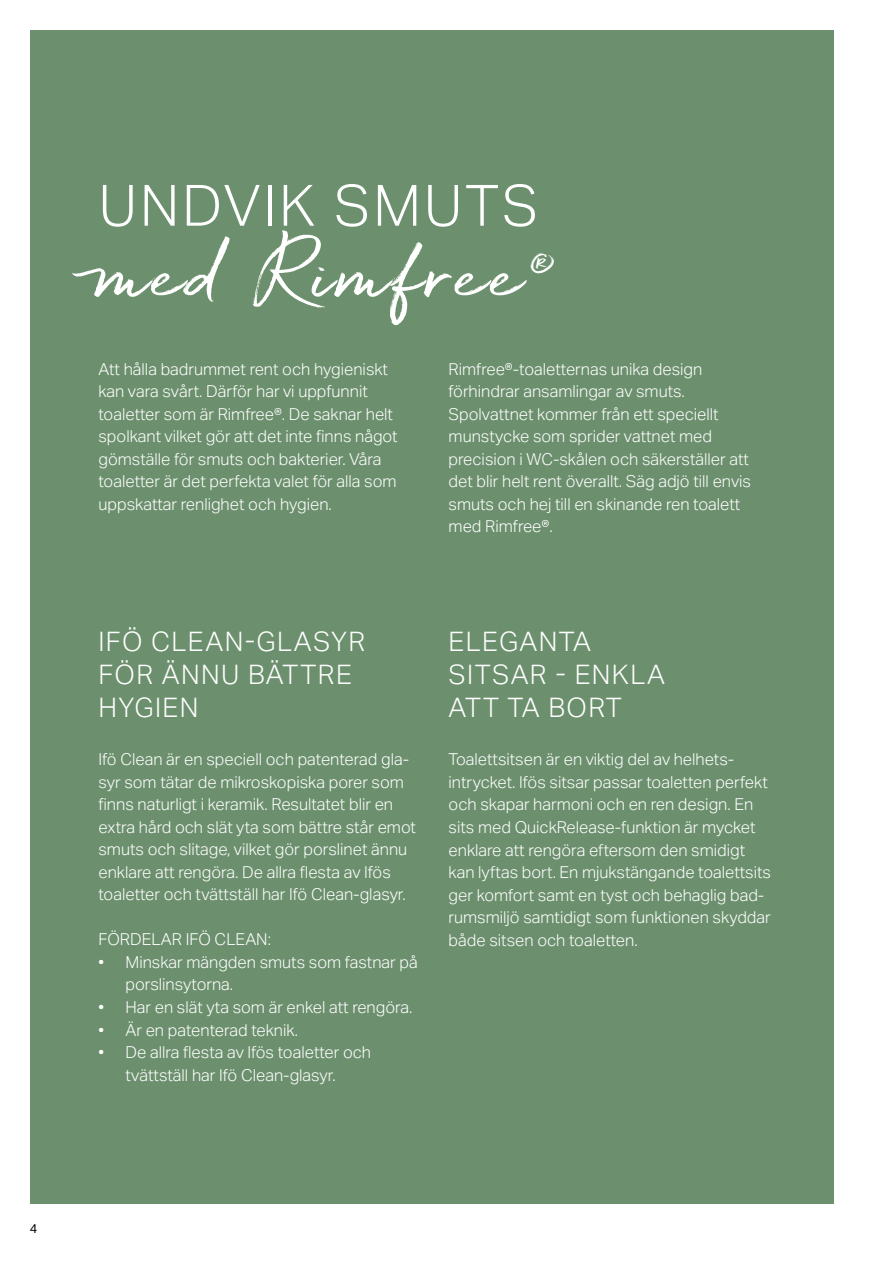
<style>
.page{position:relative;width:893px;height:1263px;background:#fff}
.page>*{position:absolute;margin:0;border:0;box-sizing:border-box;transform-origin:0 0}
.t1{font:69px "Quickbrush";letter-spacing:.05em;color:#fff}
.t2{font:300 57px "Aktiv Grotesk Geberit";letter-spacing:.05em;color:#fff}
.t3{font:300 27px/33px "Aktiv Grotesk Geberit";letter-spacing:.05em;color:#fff}
.t4{font:300 16.5px/22.5px "Aktiv Grotesk Geberit";color:#fff}
.t5{font:12.75px "Aktiv Grotesk Geberit";color:#000}
</style>
<div class="page">
<div style="left:30px;top:30px;width:803px;height:1173px;background:#6c906e"></div>
<h2 class="t2" style="left:99px;top:173px;width:441px">UNDVIK SMUTS</h2>
<h1 class="t1" style="left:99px;top:231px;width:460px">med Rimfree<sup>®</sup></h1>
<p class="t4" style="left:99px;top:358px;width:301px">Att hålla badrummet rent och hygieniskt kan vara svårt. Därför har vi uppfunnit toaletter som är Rimfree®. De saknar helt spolkant vilket gör att det inte finns något gömställe för smuts och bakterier. Våra toaletter är det perfekta valet för alla som uppskattar renlighet och hygien.</p>
<p class="t4" style="left:449px;top:358px;width:304px">Rimfree®-toaletternas unika design förhindrar ansamlingar av smuts.<br>Spolvattnet kommer från ett speciellt munstycke som sprider vattnet med precision i WC-skålen och säkerställer att det blir helt rent överallt. Säg adjö till envis smuts och hej till en skinande ren toalett med Rimfree®.</p>
<h3 class="t3" style="left:99px;top:625px;width:268px">IFÖ CLEAN-GLASYR<br>FÖR ÄNNU BÄTTRE<br>HYGIEN</h3>
<h3 class="t3" style="left:449px;top:625px;width:218px">ELEGANTA<br>SITSAR - ENKLA<br>ATT TA BORT</h3>
<p class="t4" style="left:99px;top:748px;width:319px">Ifö Clean är en speciell och patenterad gla&shy;syr som tätar de mikroskopiska porer som finns naturligt i keramik. Resultatet blir en extra hård och slät yta som bättre står emot smuts och slitage, vilket gör porslinet ännu enklare att rengöra. De allra flesta av Ifös toaletter och tvättställ har Ifö Clean-glasyr.</p>
<p class="t4" style="left:99px;top:928px;width:174px">FÖRDELAR IFÖ CLEAN:</p>
<p class="t4" style="left:125px;top:951px;width:294px;text-indent:-27px">• Minskar mängden smuts som fastnar på porslinsytorna.</p>
<p class="t4" style="left:99px;top:996px;width:316px">• Har en slät yta som är enkel att rengöra.</p>
<p class="t4" style="left:99px;top:1018px;width:201px">• Är en patenterad teknik.</p>
<p class="t4" style="left:99px;top:1041px;width:274px;text-align:center">• De allra flesta av Ifös toaletter och tvättställ har Ifö Clean-glasyr.</p>
<p class="t4" style="left:449px;top:748px;width:324px">Toalettsitsen är en viktig del av helhets&shy;intrycket. Ifös sitsar passar toaletten perfekt och skapar harmoni och en ren design. En sits med QuickRelease-funktion är mycket enklare att rengöra eftersom den smidigt kan lyftas bort. En mjukstängande toalettsits ger komfort samt en tyst och behaglig bad&shy;rumsmiljö samtidigt som funktionen skyddar både sitsen och toaletten.</p>
<p class="t5" style="left:30px;top:1221px;width:9px">4</p>
</div>
